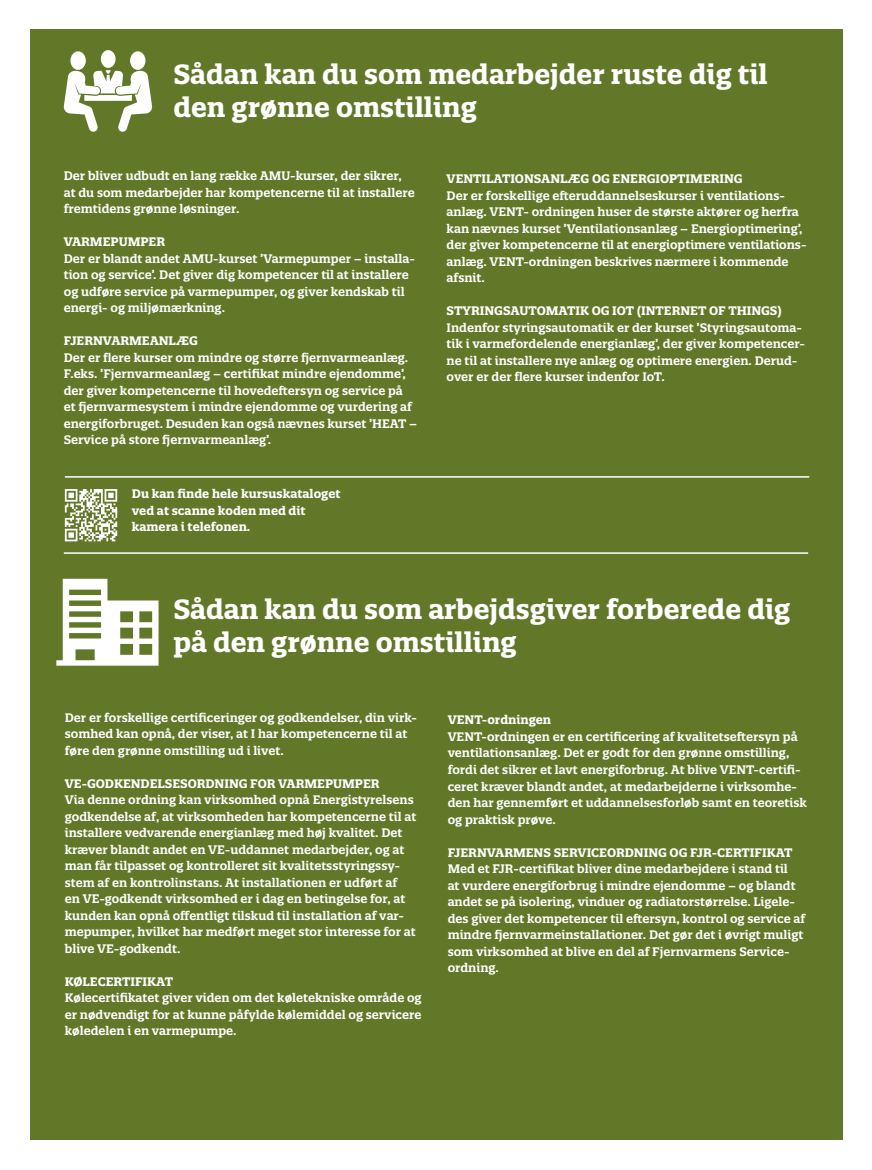
<style>
.page{position:relative;width:872px;height:1170px;background:#fff}
.page>*{position:absolute;margin:0;border:0;box-sizing:border-box;transform-origin:0 0}
.t1{font:700 27px/33px "Quatro Slab";color:#fff}
.t2{font:600 12px/16.5px "Quatro Slab";color:#fff}
.t3{font:700 12px/16.5px "Quatro Slab";color:#fff}
</style>
<div class="page">
<div style="left:30px;top:30px;width:812px;height:1110px;background:#617829"></div>
<svg style="left:56px;top:578px;width:102px;height:87px"></svg>
<div style="left:70px;top:51px;width:16px;height:19px;background:#fff;border-radius:50%"></div>
<svg style="left:63px;top:70px;width:89px;height:62px"></svg>
<div style="left:130px;top:51px;width:15px;height:19px;background:#fff;border-radius:50%"></div>
<div style="left:101px;top:50px;width:15px;height:18px;background:#fff;border-radius:50%"></div>
<hr style="left:64px;top:552px;width:744px;height:2px;background:#fff">
<hr style="left:65px;top:476px;width:744px;height:1px;background:#fff">
<svg style="left:65px;top:489px;width:52px;height:52px"></svg>
<h1 class="t1" style="left:173px;top:58px;width:596px">Sådan kan du som medarbejder ruste dig til den grønne omstilling</h1>
<p class="t2" style="left:64px;top:168px;width:352px">Der bliver udbudt en lang række AMU-kurser, der sikrer, at du som medarbejder har kompetencerne til at installere fremtidens grønne løsninger.</p>
<p class="t3" style="left:64px;top:233px;width:103px">VARMEPUMPER</p>
<p class="t2" style="left:64px;top:250px;width:353px">Der er blandt andet AMU-kurset ’Varmepumper – installa&shy;tion og service’. Det giver dig kompetencer til at installere og udføre service på varmepumper, og giver kendskab til energi- og miljømærkning.</p>
<p class="t3" style="left:64px;top:332px;width:135px">FJERNVARMEANLÆG</p>
<p class="t2" style="left:64px;top:349px;width:355px">Der er flere kurser om mindre og større fjernvarmeanlæg.<br>F.eks. ’Fjernvarmeanlæg – certifikat mindre ejendomme’, der giver kompetencerne til hovedeftersyn og service på et fjernvarmesystem i mindre ejendomme og vurdering af energiforbruget. Desuden kan også nævnes kurset ’HEAT – Service på store fjernvarmeanlæg’.</p>
<p class="t3" style="left:132px;top:485px;width:210px">Du kan finde hele kursuskataloget ved at scanne koden med dit kamera i telefonen.</p>
<p class="t3" style="left:446px;top:170px;width:297px">VENTILATIONSANLÆG OG ENERGIOPTIMERING</p>
<p class="t2" style="left:446px;top:187px;width:361px">Der er forskellige efteruddannelseskurser i ventilations&shy;anlæg. VENT- ordningen huser de største aktører og herfra kan nævnes kurset ’Ventilationsanlæg – Energioptimering’, der giver kompetencerne til at energioptimere ventilations&shy;anlæg. VENT-ordningen beskrives nærmere i kommende afsnit.</p>
<p class="t3" style="left:446px;top:302px;width:336px">STYRINGSAUTOMATIK OG IOT (INTERNET OF THINGS)</p>
<p class="t2" style="left:446px;top:319px;width:360px">Indenfor styringsautomatik er der kurset ’Styringsautoma&shy;tik i varmefordelende energianlæg’, der giver kompetencer&shy;ne til at installere nye anlæg og optimere energien. Derud&shy;over er der flere kurser indenfor IoT.</p>
<h1 class="t1" style="left:173px;top:592px;width:618px">Sådan kan du som arbejdsgiver forberede dig på den grønne omstilling</h1>
<p class="t2" style="left:65px;top:709px;width:354px">Der er forskellige certificeringer og godkendelser, din virk&shy;somhed kan opnå, der viser, at I har kompetencerne til at føre den grønne omstilling ud i livet.</p>
<p class="t3" style="left:65px;top:775px;width:316px">VE-GODKENDELSESORDNING FOR VARMEPUMPER</p>
<p class="t2" style="left:65px;top:791px;width:353px">Via denne ordning kan virksomhed opnå Energistyrelsens godkendelse af, at virksomheden har kompetencerne til at installere vedvarende energianlæg med høj kvalitet. Det kræver blandt andet en VE-uddannet medarbejder, og at man får tilpasset og kontrolleret sit kvalitetsstyringssy&shy;stem af en kontrolinstans. At installationen er udført af<br>en VE-godkendt virksomhed er i dag en betingelse for, at kunden kan opnå offentligt tilskud til installation af var&shy;mepumper, hvilket har medført meget stor interesse for at blive VE-godkendt.</p>
<p class="t3" style="left:65px;top:973px;width:110px">KØLECERTIFIKAT</p>
<p class="t2" style="left:65px;top:989px;width:358px;text-align:justify">Kølecertifikatet giver viden om det køletekniske område og er nødvendigt for at kunne påfylde kølemiddel og servicere køledelen i en varmepumpe.</p>
<p class="t3" style="left:448px;top:711px;width:105px">VENT-ordningen</p>
<p class="t2" style="left:448px;top:728px;width:361px">VENT-ordningen er en certificering af kvalitetseftersyn på ventilationsanlæg. Det er godt for den grønne omstilling, fordi det sikrer et lavt energiforbrug. At blive VENT-certifi&shy;ceret kræver blandt andet, at medarbejderne i virksomhe&shy;den har gennemført et uddannelsesforløb samt en teoretisk og praktisk prøve.</p>
<p class="t3" style="left:448px;top:843px;width:346px">FJERNVARMENS SERVICEORDNING OG FJR-CERTIFIKAT</p>
<p class="t2" style="left:448px;top:860px;width:359px">Med et FJR-certifikat bliver dine medarbejdere i stand til<br>at vurdere energiforbrug i mindre ejendomme – og blandt andet se på isolering, vinduer og radiatorstørrelse. Ligele&shy;des giver det kompetencer til eftersyn, kontrol og service af mindre fjernvarmeinstallationer. Det gør det i øvrigt muligt som virksomhed at blive en del af Fjernvarmens Service&shy;ordning.</p>
</div>
